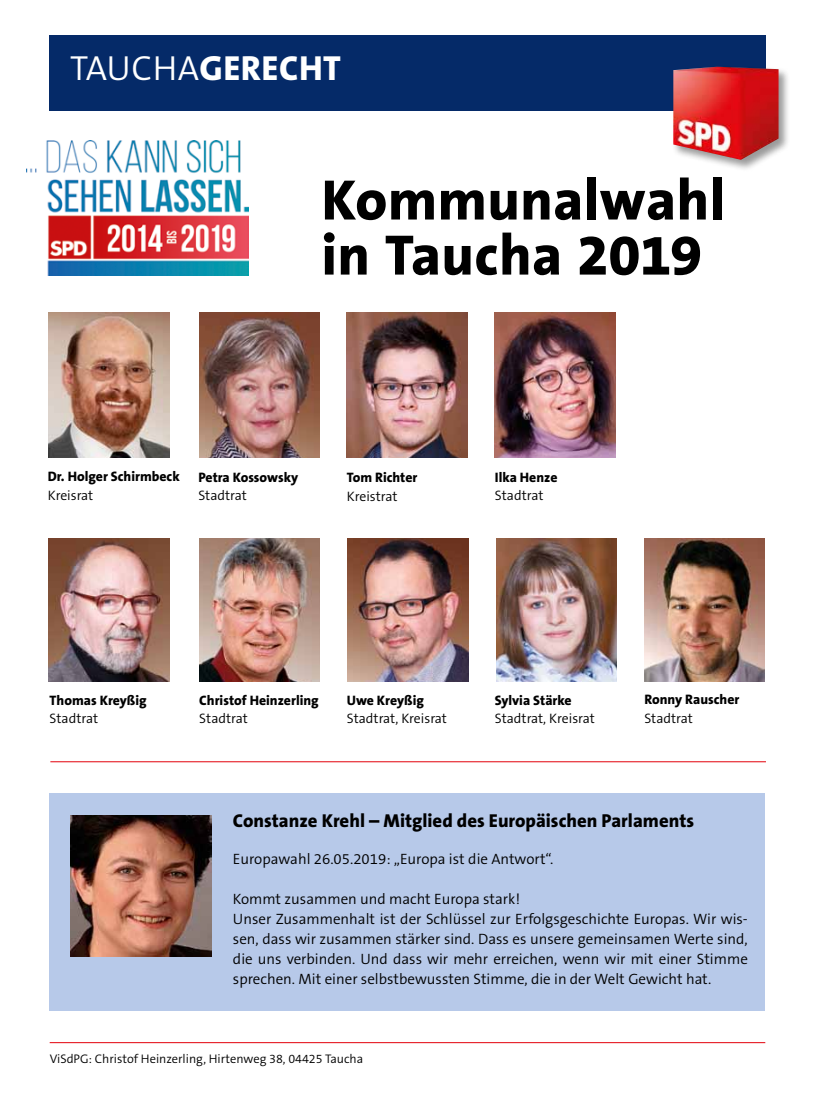
<style>
.page{position:relative;width:815px;height:1117px;background:#fff}
.page>*{position:absolute;margin:0;border:0;box-sizing:border-box;transform-origin:0 0}
.t1{font:800 57.5px/55px "The Sans B8";letter-spacing:.005em;color:#000}
.t2{font:800 35px "The Sans B8";letter-spacing:.01em;color:#fff}
.t3{font:800 18.75px "The Sans B8";color:#000}
.t4{font:300 15px/20px "The Sans B4";color:#000}
.t5{font:800 13.75px "The Sans B8";color:#000}
.t6{font:300 13.75px "The Sans B4";color:#000}
.t7{font:300 12.5px "The Sans B4";color:#000}
.s1{font-family:"The Sans B4";font-weight:300}
</style>
<div class="page">
<div style="left:50px;top:35px;width:716px;height:76px;background:#052a68"></div>
<div style="left:672px;top:65px;width:119px;height:106px;background:#000;opacity:.4"></div>
<img style="left:673px;top:67px;width:106px;height:93px">
<hr style="left:50px;top:1042px;width:715px;height:1px;background:#e3000b">
<img style="left:199px;top:538px;width:121px;height:143px">
<img style="left:49px;top:538px;width:120px;height:143px">
<img style="left:496px;top:538px;width:121px;height:143px">
<img style="left:348px;top:538px;width:120px;height:143px">
<img style="left:644px;top:538px;width:121px;height:143px">
<img style="left:199px;top:313px;width:121px;height:145px">
<img style="left:49px;top:313px;width:120px;height:145px">
<img style="left:495px;top:313px;width:120px;height:145px">
<img style="left:347px;top:313px;width:120px;height:145px">
<div style="left:50px;top:793px;width:715px;height:217px;background:#b7c9e9"></div>
<img style="left:70px;top:815px;width:142px;height:141px">
<hr style="left:50px;top:761px;width:716px;height:1px;background:#e3000b">
<img style="left:26px;top:140px;width:223px;height:135px">
<h2 class="t2" style="left:70px;top:49px;width:272px"><span class="s1">Taucha</span>gerecht</h2>
<h1 class="t1" style="left:321px;top:174px;width:405px">Kommunalwahl in Taucha 2019</h1>
<p class="t5" style="left:48px;top:469px;width:134px">Dr. Holger Schirmbeck</p>
<p class="t6" style="left:48px;top:488px;width:47px">Kreisrat</p>
<p class="t5" style="left:198px;top:469px;width:101px">Petra Kossowsky</p>
<p class="t6" style="left:198px;top:488px;width:50px">Stadtrat</p>
<p class="t5" style="left:347px;top:469px;width:72px">Tom Richter</p>
<p class="t6" style="left:347px;top:488px;width:52px">Kreistrat</p>
<p class="t5" style="left:495px;top:469px;width:64px">Ilka Henze</p>
<p class="t6" style="left:495px;top:488px;width:50px">Stadtrat</p>
<p class="t5" style="left:50px;top:692px;width:99px">Thomas Kreyßig</p>
<p class="t6" style="left:50px;top:711px;width:50px">Stadtrat</p>
<p class="t5" style="left:199px;top:692px;width:121px">Christof Heinzerling</p>
<p class="t6" style="left:199px;top:711px;width:50px">Stadtrat</p>
<p class="t5" style="left:347px;top:692px;width:79px">Uwe Kreyßig</p>
<p class="t6" style="left:347px;top:711px;width:102px">Stadtrat, Kreisrat</p>
<p class="t5" style="left:495px;top:692px;width:79px">Sylvia Stärke</p>
<p class="t6" style="left:495px;top:711px;width:102px">Stadtrat, Kreisrat</p>
<p class="t5" style="left:644px;top:692px;width:97px">Ronny Rauscher</p>
<p class="t6" style="left:644px;top:711px;width:50px">Stadtrat</p>
<p class="t3" style="left:233px;top:810px;width:463px">Constanze Krehl – Mitglied des Europäischen Parlaments</p>
<p class="t4" style="left:233px;top:849px;width:322px">Europawahl 26.05.2019: „Europa ist die Antwort“.</p>
<p class="t4" style="left:233px;top:889px;width:516px">Kommt zusammen und macht Europa stark!<br>U nser Zusammenhalt ist der Schlüssel zur Erfolgsgeschichte Europas. Wir wis&shy;sen, dass wir zusammen stärker sind. Dass es unsere gemeinsamen Werte sind, die uns verbinden. U nd dass wir mehr erreichen, wenn wir mit einer Stimme sprechen. Mit einer selbstbewussten Stimme, die in der Welt Gewicht hat.</p>
<p class="t7" style="left:50px;top:1051px;width:315px">ViSdPG: Christof Heinzerling, H irtenweg 38, 04425 Taucha</p>
</div>
